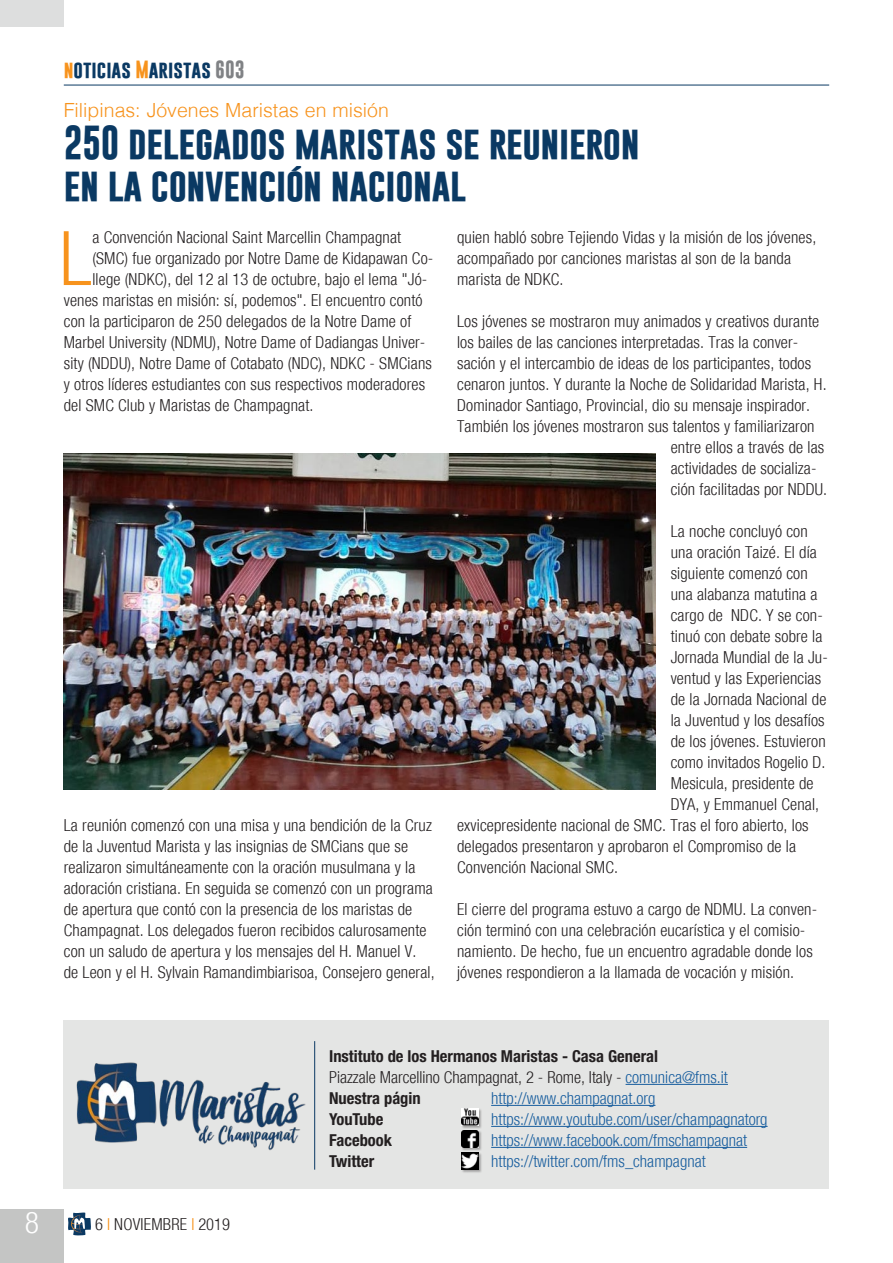
<style>
.page{position:relative;width:893px;height:1263px;background:#fff}
.page>*{position:absolute;margin:0;border:0;box-sizing:border-box;transform-origin:0 0}
.Testo_sinEspacio{font:300 condensed 75.3px "Helvetica Neue";color:#f7931d}
.Titolo{font:700 34.5px/42px "Gobold";letter-spacing:-.01em;color:#0a3963}
.t1{font:300 condensed 30px "Helvetica Neue";color:#fff}
.sommario{font:300 19.5px "Helvetica";color:#f7931d}
.t2{font:700 18px "Gobold";color:#0a3963}
.Testo_sinEspacio-2{font:300 condensed 16.5px/21px "Helvetica Neue";letter-spacing:.01em;color:#231f20}
.t3{font:300 condensed 16.5px "Helvetica Neue";color:#175d9e}
.t4{font:700 condensed 16.5px/21px "Helvetica Neue";color:#231f20}
.s1{color:#f7931d}
.s2{color:#808285}
.s3{font-weight:300}
.s4{font-weight:300;color:#175d9e}
</style>
<div class="page">
<div style="left:64px;top:1020px;width:765px;height:168px;background:#e4e5e4"></div>
<hr style="left:626px;top:1084px;width:102px;height:1px;background:#175d9e">
<hr style="left:491px;top:1105px;width:164px;height:1px;background:#175d9e">
<hr style="left:491px;top:1126px;width:277px;height:1px;background:#175d9e">
<hr style="left:491px;top:1147px;width:256px;height:1px;background:#175d9e">
<hr style="left:314px;top:1041px;width:1px;height:129px;background:#0a3963">
<img style="left:76px;top:1062px;width:230px;height:89px">
<hr style="left:64px;top:85px;width:765px;height:1px;background:#0a3963">
<svg style="left:68px;top:1212px;width:23px;height:23px"></svg>
<div style="left:0;top:1209px;width:64px;height:54px;background:#c4c5c4"></div>
<div style="left:0;top:0;width:64px;height:27px;background:#dddede"></div>
<div style="left:462px;top:1130px;width:21px;height:21px;background:#231f20;opacity:.35"></div>
<img style="left:461px;top:1130px;width:18px;height:17px">
<div style="left:462px;top:1152px;width:21px;height:21px;background:#231f20;opacity:.35"></div>
<img style="left:461px;top:1152px;width:18px;height:18px">
<div style="left:462px;top:1108px;width:21px;height:21px;background:#231f20;opacity:.35"></div>
<img style="left:461px;top:1108px;width:18px;height:17px">
<img style="left:64px;top:453px;width:592px;height:336px">
<p class="t2" style="left:64px;top:57px;width:182px"><span class="s1">n</span>oticias <span class="s1">M</span>aristas <span class="s2">603</span></p>
<p class="sommario" style="left:64px;top:93px;width:327px">Filipinas: Jóvenes Maristas en misión</p>
<p class="Titolo" style="left:64px;top:122px;width:577px">250 delegados maristas se reunieron en la convención nacional</p>
<p class="Testo_sinEspacio" style="left:60px;top:215px;width:34px">L</p>
<p class="Testo_sinEspacio-2" style="left:92px;top:227px;width:310px">a Convención Nacional Saint Marcellin Champagnat</p>
<p class="Testo_sinEspacio-2" style="left:457px;top:227px;width:361px">quien habló sobre Tejiendo Vidas y la misión de los jóvenes, acompañado por canciones maristas al son de la banda marista de NDKC.</p>
<p class="Testo_sinEspacio-2" style="left:457px;top:311px;width:364px">Los jóvenes se mostraron muy animados y creativos durante</p>
<p class="Testo_sinEspacio-2" style="left:457px;top:332px;width:343px">los bailes de las canciones interpretadas. Tras la conver-</p>
<p class="Testo_sinEspacio-2" style="left:457px;top:353px;width:356px">sación y el intercambio de ideas de los participantes, todos</p>
<p class="Testo_sinEspacio-2" style="left:457px;top:374px;width:371px">cenaron juntos. Y durante la Noche de Solidaridad Marista, H.</p>
<p class="Testo_sinEspacio-2" style="left:457px;top:395px;width:355px">Dominador Santiago, Provincial, dio su mensaje inspirador.</p>
<p class="Testo_sinEspacio-2" style="left:457px;top:416px;width:359px">También los jóvenes mostraron sus talentos y familiarizaron</p>
<p class="Testo_sinEspacio-2" style="left:671px;top:437px;width:155px">entre ellos a través de las</p>
<p class="Testo_sinEspacio-2" style="left:671px;top:458px;width:147px">actividades de socializa-</p>
<p class="Testo_sinEspacio-2" style="left:671px;top:479px;width:158px">ción facilitadas por NDDU.</p>
<p class="Testo_sinEspacio-2" style="left:671px;top:521px;width:139px">La noche concluyó con</p>
<p class="Testo_sinEspacio-2" style="left:671px;top:542px;width:148px">una oración Taizé. El día</p>
<p class="Testo_sinEspacio-2" style="left:671px;top:563px;width:139px">siguiente comenzó con</p>
<p class="Testo_sinEspacio-2" style="left:671px;top:584px;width:148px">una alabanza matutina a</p>
<p class="Testo_sinEspacio-2" style="left:671px;top:605px;width:154px">cargo de NDC. Y se con-</p>
<p class="Testo_sinEspacio-2" style="left:671px;top:626px;width:153px">tinuó con debate sobre la</p>
<p class="Testo_sinEspacio-2" style="left:671px;top:647px;width:159px">Jornada Mundial de la Ju-</p>
<p class="Testo_sinEspacio-2" style="left:671px;top:668px;width:152px">ventud y las Experiencias</p>
<p class="Testo_sinEspacio-2" style="left:671px;top:689px;width:157px">de la Jornada Nacional de</p>
<p class="Testo_sinEspacio-2" style="left:671px;top:710px;width:156px">la Juventud y los desafíos</p>
<p class="Testo_sinEspacio-2" style="left:671px;top:731px;width:156px">de los jóvenes. Estuvieron</p>
<p class="Testo_sinEspacio-2" style="left:671px;top:752px;width:156px">como invitados Rogelio D.</p>
<p class="Testo_sinEspacio-2" style="left:671px;top:773px;width:144px">Mesicula, presidente de</p>
<p class="Testo_sinEspacio-2" style="left:671px;top:794px;width:150px">DYA, y Emmanuel Cenal,</p>
<p class="Testo_sinEspacio-2" style="left:457px;top:815px;width:353px">exvicepresidente nacional de SMC. Tras el foro abierto, los</p>
<p class="Testo_sinEspacio-2" style="left:457px;top:836px;width:341px">delegados presentaron y aprobaron el Compromiso de la</p>
<p class="Testo_sinEspacio-2" style="left:457px;top:857px;width:163px">Convención Nacional SMC.</p>
<p class="Testo_sinEspacio-2" style="left:457px;top:899px;width:362px">El cierre del programa estuvo a cargo de NDMU. La conven&shy;ción terminó con una celebración eucarística y el comisio&shy;namiento. De hecho, fue un encuentro agradable donde los jóvenes respondieron a la llamada de vocación y misión.</p>
<p class="Testo_sinEspacio-2" style="left:92px;top:248px;width:342px">(SMC) fue organizado por Notre Dame de Kidapawan Co-</p>
<p class="Testo_sinEspacio-2" style="left:92px;top:269px;width:336px">llege (NDKC), del 12 al 13 de octubre, bajo el lema "Jó-</p>
<p class="Testo_sinEspacio-2" style="left:64px;top:290px;width:360px">venes maristas en misión: sí, podemos". El encuentro contó</p>
<p class="Testo_sinEspacio-2" style="left:64px;top:311px;width:349px">con la participaron de 250 delegados de la Notre Dame of</p>
<p class="Testo_sinEspacio-2" style="left:64px;top:332px;width:363px">Marbel University (NDMU), Notre Dame of Dadiangas Univer-</p>
<p class="Testo_sinEspacio-2" style="left:64px;top:353px;width:370px">sity (NDDU), Notre Dame of Cotabato (NDC), NDKC - SMCians</p>
<p class="Testo_sinEspacio-2" style="left:64px;top:374px;width:363px">y otros líderes estudiantes con sus respectivos moderadores</p>
<p class="Testo_sinEspacio-2" style="left:64px;top:395px;width:251px">del SMC Club y Maristas de Champagnat.</p>
<p class="Testo_sinEspacio-2" style="left:64px;top:815px;width:372px">La reunión comenzó con una misa y una bendición de la Cruz de la Juventud Marista y las insignias de SMCians que se realizaron simultáneamente con la oración musulmana y la adoración cristiana. En seguida se comenzó con un programa de apertura que contó con la presencia de los maristas de Champagnat. Los delegados fueron recibidos calurosamente con un saludo de apertura y los mensajes del H. Manuel V. de Leon y el H. Sylvain Ramandimbiarisoa, Consejero general,</p>
<h3 class="t1" style="left:25px;top:1205px;width:16px">8</h3>
<p class="Testo_sinEspacio-2" style="left:95px;top:1214px;width:136px">6 <span class="s1">I</span> NOVIEMBRE <span class="s1">I</span> 2019</p>
<p class="t4" style="left:329px;top:1045px;width:400px">Instituto de los Hermanos Maristas - Casa General<br><span class="s3">Piazzale Marcellino Champagnat, 2 - Rome, Italy -</span> <span class="s4">comunica@fms.it<br></span>Nuestra págin</p>
<p class="t3" style="left:491px;top:1089px;width:166px">http://www.champagnat.org</p>
<p class="t4" style="left:329px;top:1108px;width:56px">YouTube</p>
<p class="t3" style="left:491px;top:1110px;width:278px">https://www.youtube.com/user/champagnatorg</p>
<p class="t4" style="left:329px;top:1129px;width:64px">Facebook</p>
<p class="t3" style="left:491px;top:1131px;width:257px">https://www.facebook.com/fmschampagnat</p>
<p class="t4" style="left:329px;top:1150px;width:47px">Twitter</p>
<p class="t3" style="left:491px;top:1152px;width:216px">https://twitter.com/fms_champagnat</p>
</div>
